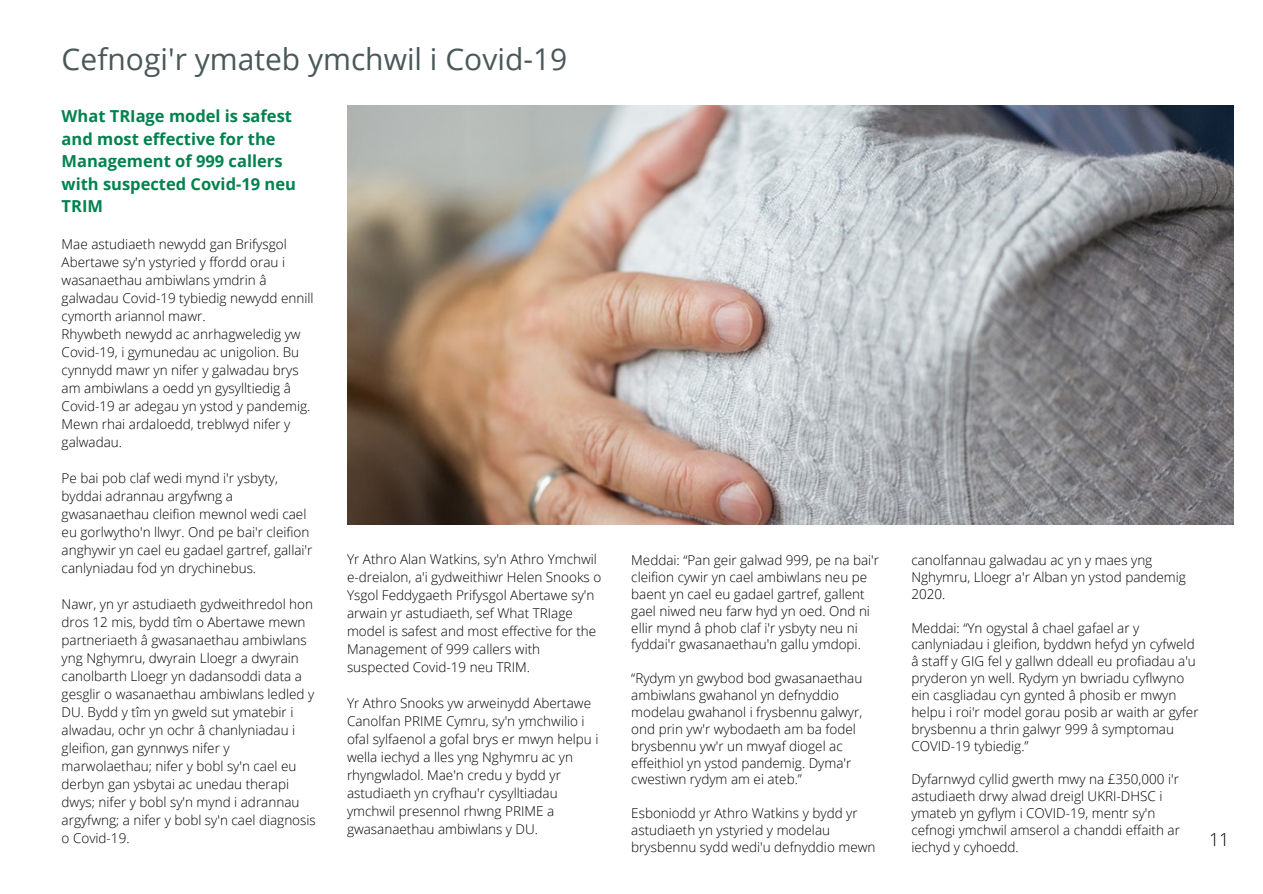
<style>
.page{position:relative;width:1263px;height:894px;background:#fff}
.page>*{position:absolute;margin:0;border:0;box-sizing:border-box;transform-origin:0 0}
.t1{font:30px "Open Sans";color:#4a5859}
.t2{font:300 18px "Open Sans";color:#000}
.t3{font:700 16.5px/22.5px "Open Sans";color:#00824e}
.t4{font:300 13.5px/18px "Open Sans";color:#000}
</style>
<div class="page">
<img style="left:347px;top:106px;width:886px;height:418px">
<h1 class="t1" style="left:62px;top:38px;width:507px">Cefnogi'r ymateb ymchwil i Covid-19</h1>
<p class="t3" style="left:62px;top:104px;width:236px">What TRIage model is safest and most effective for the<br>Management of 999 callers with suspected Covid-19 neu<br>TRIM</p>
<p class="t4" style="left:62px;top:235px;width:253px">Mae astudiaeth newydd gan Brifysgol Abertawe sy'n ystyried y ffordd orau i wasanaethau ambiwlans ymdrin â galwadau Covid-19 tybiedig newydd ennill cymorth ariannol mawr.<br>Rhywbeth newydd ac anrhagweledig yw Covid-19, i gymunedau ac unigolion. Bu cynnydd mawr yn nifer y galwadau brys am ambiwlans a oedd yn gysylltiedig â Covid-19 ar adegau yn ystod y pandemig.<br>Mewn rhai ardaloedd, treblwyd nifer y galwadau.</p>
<p class="t4" style="left:62px;top:468px;width:252px">Pe bai pob claf wedi mynd i'r ysbyty, byddai adrannau argyfwng a gwasanaethau cleifion mewnol wedi cael eu gorlwytho'n llwyr. Ond pe bai'r cleifion anghywir yn cael eu gadael gartref, gallai'r canlyniadau fod yn drychinebus.</p>
<p class="t4" style="left:62px;top:594px;width:256px">Nawr, yn yr astudiaeth gydweithredol hon dros 12 mis, bydd tîm o Abertawe mewn partneriaeth â gwasanaethau ambiwlans yng Nghymru, dwyrain Lloegr a dwyrain canolbarth Lloegr yn dadansoddi data a gesglir o wasanaethau ambiwlans ledled y DU. Bydd y tîm yn gweld sut ymatebir i alwadau, ochr yn ochr â chanlyniadau i gleifion, gan gynnwys nifer y marwolaethau; nifer y bobl sy'n cael eu derbyn gan ysbytai ac unedau therapi dwys; nifer y bobl sy'n mynd i adrannau argyfwng; a nifer y bobl sy'n cael diagnosis o Covid-19.</p>
<p class="t4" style="left:347px;top:550px;width:256px">Yr Athro Alan Watkins, sy'n Athro Ymchwil e-dreialon, a'i gydweithiwr Helen Snooks o Ysgol Feddygaeth Prifysgol Abertawe sy'n arwain yr astudiaeth, sef What TRIage model is safest and most effective for the Management of 999 callers with suspected Covid-19 neu TRIM.</p>
<p class="t4" style="left:347px;top:694px;width:253px">Yr Athro Snooks yw arweinydd Abertawe Canolfan PRIME Cymru, sy'n ymchwilio i ofal sylfaenol a gofal brys er mwyn helpu i wella iechyd a lles yng Nghymru ac yn rhyngwladol. Mae'n credu y bydd yr astudiaeth yn cryfhau'r cysylltiadau ymchwil presennol rhwng PRIME a gwasanaethau ambiwlans y DU.</p>
<p class="t4" style="left:631px;top:551px;width:249px;line-height:16.8px">Meddai: “Pan geir galwad 999, pe na bai'r cleifion cywir yn cael ambiwlans neu pe baent yn cael eu gadael gartref, gallent gael niwed neu farw hyd yn oed. Ond ni ellir mynd â phob claf i'r ysbyty neu ni fyddai'r gwasanaethau'n gallu ymdopi.</p>
<p class="t4" style="left:631px;top:669px;width:233px;line-height:16.8px">“Rydym yn gwybod bod gwasanaethau ambiwlans gwahanol yn defnyddio modelau gwahanol i frysbennu galwyr, ond prin yw'r wybodaeth am ba fodel brysbennu yw'r un mwyaf diogel ac effeithiol yn ystod pandemig. Dyma'r cwestiwn rydym am ei ateb.”</p>
<p class="t4" style="left:631px;top:804px;width:246px;line-height:16.8px">Esboniodd yr Athro Watkins y bydd yr astudiaeth yn ystyried y modelau brysbennu sydd wedi'u defnyddio mewn</p>
<p class="t4" style="left:911px;top:551px;width:276px;line-height:16.8px">canolfannau galwadau ac yn y maes yng<br>Nghymru, Lloegr a'r Alban yn ystod pandemig<br>2020.</p>
<p class="t4" style="left:911px;top:618px;width:289px;line-height:16.8px">Meddai: “Yn ogystal â chael gafael ar y canlyniadau i gleifion, byddwn hefyd yn cyfweld â staff y GIG fel y gallwn ddeall eu profiadau a'u pryderon yn well. Rydym yn bwriadu cyflwyno ein casgliadau cyn gynted â phosib er mwyn helpu i roi'r model gorau posib ar waith ar gyfer brysbennu a thrin galwyr 999 â symptomau COVID-19 tybiedig.”</p>
<p class="t4" style="left:911px;top:770px;width:270px;line-height:16.8px">Dyfarnwyd cyllid gwerth mwy na £350,000 i'r astudiaeth drwy alwad dreigl UKRI-DHSC i ymateb yn gyflym i COVID-19, mentr sy'n cefnogi ymchwil amserol a chanddi effaith ar iechyd y cyhoedd.</p>
<h2 class="t2" style="left:1209px;top:826px;width:22px">11</h2>
</div>
